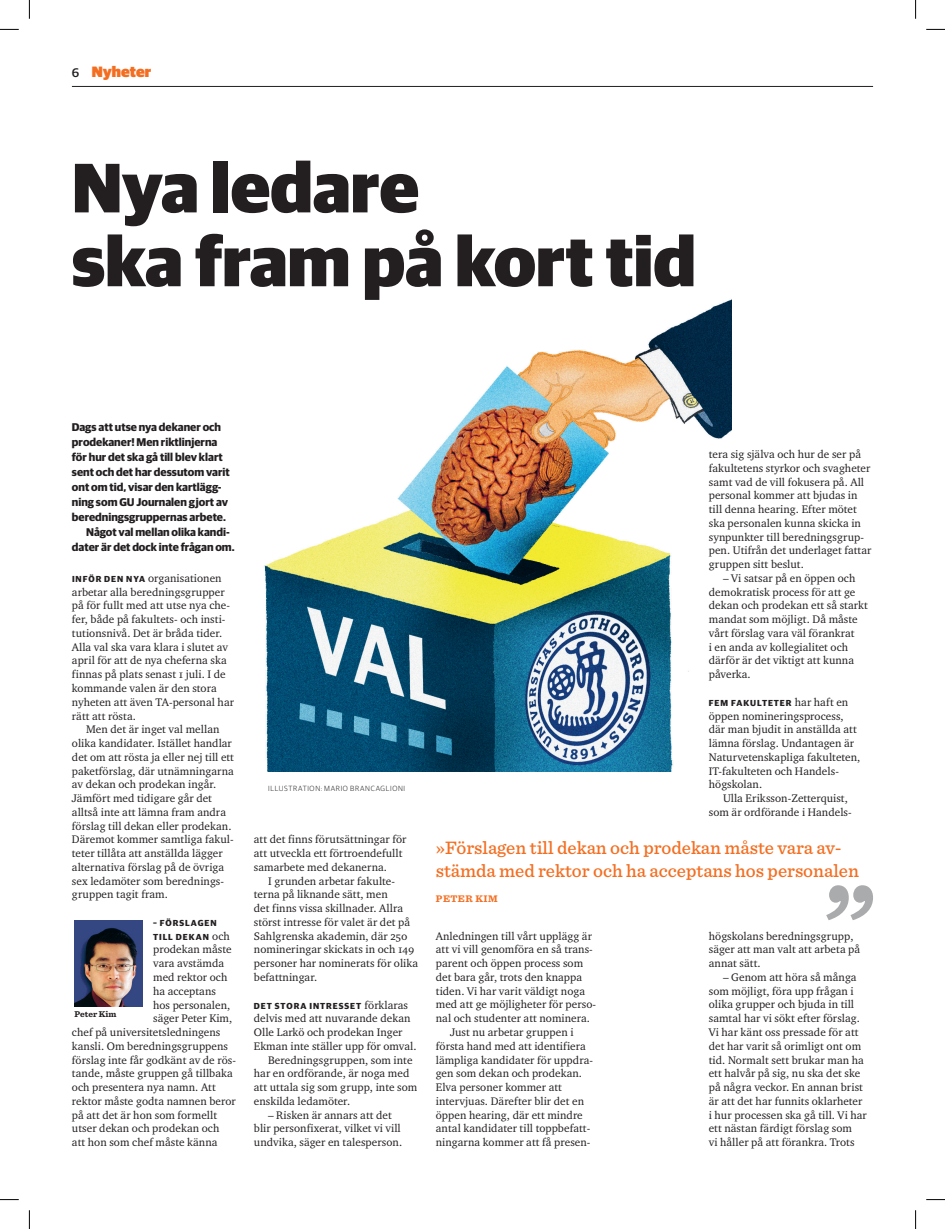
<style>
.page{position:relative;width:945px;height:1229px;background:#fff}
.page>*{position:absolute;margin:0;border:0;box-sizing:border-box;transform-origin:0 0}
.t1{font:900 70px/73.8px "Guardian Sans";color:#231f20}
.t2{font:500 18.75px/22.5px "Sentinel";color:#f36e21}
.t3{font:900 15px "Guardian Sans";color:#f36e21}
.t4{font:11.25px/13.8px "Charter ITC Regu OS";letter-spacing:.005em;color:#231f20}
.t5{font:700 11.25px "Guardian Sans";color:#231f20}
.t6{font:700 10px "Sentinel";letter-spacing:.05em;color:#f36e21}
.t7{font:700 8.75px/13.8px "Guardian Sans";letter-spacing:.11em;color:#231f20}
.t8{font:700 8.75px "Sentinel";color:#231f20}
.t9{font:300 7.5px "Guardian Sans";letter-spacing:.085em;color:#231f20}
.s1{font-weight:500;font-size:12.5px;color:#231f20}
.s2{font-family:"Guardian Sans";font-weight:700;font-size:8.75px}
.s3{font-family:"Charter ITC Regu OS";font-weight:400;font-size:11.25px}
</style>
<div class="page">
<hr style="left:72px;top:86px;width:801px;height:1px;background:#231f20">
<img style="left:264px;top:299px;width:467px;height:472px">
<svg style="left:826px;top:885px;width:47px;height:35px"></svg>
<img style="left:75px;top:920px;width:67px;height:85px">
<svg style="left:0;top:29px;width:19px;height:1px"></svg>
<svg style="left:926px;top:29px;width:19px;height:1px"></svg>
<svg style="left:29px;top:0;width:1px;height:19px"></svg>
<svg style="left:29px;top:1210px;width:1px;height:18px"></svg>
<svg style="left:915px;top:0;width:1px;height:19px"></svg>
<svg style="left:915px;top:1210px;width:1px;height:18px"></svg>
<h3 class="t3" style="left:72px;top:60px;width:81px"><span class="s1">6</span> Nyheter</h3>
<h1 class="t1" style="left:72px;top:144px;width:625px">Nya ledare<br>ska fram på kort tid</h1>
<p class="t5" style="left:72px;top:418px;width:151px">Dags att utse nya dekaner och</p>
<p class="t5" style="left:72px;top:433px;width:147px">prodekaner! Men riktlinjerna</p>
<p class="t5" style="left:72px;top:448px;width:152px">för hur det ska gå till blev klart</p>
<p class="t5" style="left:72px;top:463px;width:159px">sent och det har dessutom varit</p>
<p class="t5" style="left:72px;top:478px;width:151px">ont om tid, visar den kartlägg-</p>
<p class="t5" style="left:72px;top:493px;width:158px">ning som GU Journalen gjort av</p>
<p class="t5" style="left:72px;top:508px;width:156px">beredningsgruppernas arbete.</p>
<p class="t5" style="left:86px;top:523px;width:145px">Något val mellan olika kandi-</p>
<p class="t5" style="left:72px;top:538px;width:164px">dater är det dock inte frågan om.</p>
<p class="t4" style="left:72px;top:571px;width:164px"><span class="s2">I nför den nya</span> organisationen arbetar alla beredningsgrupper på för fullt med att utse nya che&shy;fer, både på fakultets- och insti&shy;tutionsnivå. Det är bråda tider.<br>Alla val ska vara klara i slutet av april för att de nya cheferna ska finnas på plats senast 1 juli. I de kommande valen är den stora nyheten att även TA-personal har rätt att rösta.</p>
<p class="t4" style="left:72px;top:722px;width:164px;text-indent:14px">Men det är inget val mellan olika kandidater. Istället handlar det om att rösta ja eller nej till ett paketförslag, där utnämningarna av dekan och prodekan ingår.<br>Jämfört med tidigare går det alltså inte att lämna fram andra förslag till dekan eller prodekan.<br>Däremot kommer samtliga fakul&shy;teter tillåta att anställda lägger alternativa förslag på de övriga sex ledamöter som berednings&shy;gruppen tagit fram.</p>
<p class="t7" style="left:153px;top:915px;width:78px">– Förslagen till dekan <span class="s3">och</span></p>
<p class="t4" style="left:153px;top:942px;width:80px">prodekan måste</p>
<p class="t4" style="left:153px;top:956px;width:73px">vara avstämda</p>
<p class="t4" style="left:153px;top:969px;width:76px">med rektor och</p>
<p class="t4" style="left:153px;top:983px;width:64px">ha acceptans</p>
<p class="t4" style="left:153px;top:997px;width:79px">hos personalen,</p>
<p class="t4" style="left:153px;top:1010px;width:81px">säger Peter Kim,</p>
<p class="t4" style="left:72px;top:1024px;width:150px">chef på universitetsledningens</p>
<p class="t4" style="left:72px;top:1038px;width:158px">kansli. Om beredningsgruppens</p>
<p class="t4" style="left:72px;top:1052px;width:166px">förslag inte får godkänt av de rös-</p>
<p class="t4" style="left:72px;top:1065px;width:162px">tande, måste gruppen gå tillbaka</p>
<p class="t4" style="left:72px;top:1079px;width:145px">och presentera nya namn. Att</p>
<p class="t4" style="left:72px;top:1093px;width:165px">rektor måste godta namnen beror</p>
<p class="t4" style="left:72px;top:1107px;width:147px">på att det är hon som formellt</p>
<p class="t4" style="left:72px;top:1120px;width:149px">utser dekan och prodekan och</p>
<p class="t4" style="left:72px;top:1134px;width:147px">att hon som chef måste känna</p>
<p class="t8" style="left:75px;top:1008px;width:43px">Peter Kim</p>
<p class="t9" style="left:268px;top:782px;width:137px">ILLUSTRATION: MARIO BRANCAGLIONI</p>
<p class="t4" style="left:254px;top:832px;width:154px">att det finns förutsättningar för att utveckla ett förtroendefullt samarbete med dekanerna.</p>
<p class="t4" style="left:254px;top:873px;width:166px;text-indent:14px">I grunden arbetar fakulte&shy;terna på liknande sätt, men<br>det finns vissa skillnader. Allra störst intresse för valet är det på<br>Sahlgrenska akademin, där 250 nomineringar skickats in och 149 personer har nominerats för olika befattningar.</p>
<p class="t7" style="left:254px;top:997px;width:155px">Det stora intresset <span class="s3">förklaras</span></p>
<p class="t4" style="left:254px;top:1011px;width:158px">delvis med att nuvarande dekan</p>
<p class="t4" style="left:254px;top:1024px;width:150px">Olle Larkö och prodekan Inger</p>
<p class="t4" style="left:254px;top:1038px;width:164px">Ekman inte ställer upp för omval.</p>
<p class="t4" style="left:268px;top:1052px;width:146px">Beredningsgruppen, som inte</p>
<p class="t4" style="left:254px;top:1066px;width:157px">har en ordförande, är noga med</p>
<p class="t4" style="left:254px;top:1079px;width:165px">att uttala sig som grupp, inte som</p>
<p class="t4" style="left:254px;top:1093px;width:98px">enskilda ledamöter.</p>
<p class="t4" style="left:254px;top:1107px;width:150px;text-align:center">– Risken är annars att det<br>blir personfixerat, vilket vi vill undvika, säger en talesperson.</p>
<p class="t4" style="left:709px;top:447px;width:164px">tera sig själva och hur de ser på fakultetens styrkor och svagheter samt vad de vill fokusera på. All personal kommer att bjudas in till denna hearing. Efter mötet ska personalen kunna skicka in synpunkter till beredningsgrup&shy;pen. Utifrån det underlaget fattar gruppen sitt beslut.</p>
<p class="t4" style="left:709px;top:570px;width:160px;text-indent:14px">– Vi satsar på en öppen och demokratisk process för att ge dekan och prodekan ett så starkt mandat som möjligt. Då måste vårt förslag vara väl förankrat<br>i en anda av kollegialitet och därför är det viktigt att kunna påverka.</p>
<p class="t7" style="left:709px;top:695px;width:141px">Fem fakulteter <span class="s3">har haft en</span></p>
<p class="t4" style="left:709px;top:708px;width:153px">öppen nomineringsprocess, där man bjudit in anställda att lämna förslag. Undantagen är<br>Naturvetenskapliga fakulteten,<br>IT-fakulteten och Handels&shy;högskolan.</p>
<p class="t4" style="left:709px;top:790px;width:143px;text-align:right">Ulla Eriksson-Zetterquist, som är ordförande i Handels-</p>
<h2 class="t2" style="left:436px;top:835px;width:425px">»Förslagen till dekan och prodekan måste vara av&shy;stämda med rektor och ha acceptans hos personalen</h2>
<p class="t6" style="left:436px;top:891px;width:64px">Peter kim</p>
<p class="t4" style="left:436px;top:928px;width:158px">Anledningen till vårt upplägg är</p>
<p class="t4" style="left:436px;top:942px;width:158px">att vi vill genomföra en så trans-</p>
<p class="t4" style="left:436px;top:955px;width:149px">parent och öppen process som</p>
<p class="t4" style="left:436px;top:969px;width:148px">det bara går, trots den knappa</p>
<p class="t4" style="left:436px;top:983px;width:151px">tiden. Vi har varit väldigt noga</p>
<p class="t4" style="left:436px;top:997px;width:162px">med att ge möjligheter för perso-</p>
<p class="t4" style="left:436px;top:1010px;width:156px">nal och studenter att nominera.</p>
<p class="t4" style="left:450px;top:1024px;width:125px">Just nu arbetar gruppen i</p>
<p class="t4" style="left:436px;top:1038px;width:151px">första hand med att identifiera</p>
<p class="t4" style="left:436px;top:1052px;width:159px">lämpliga kandidater för uppdra-</p>
<p class="t4" style="left:436px;top:1065px;width:148px">gen som dekan och prodekan.</p>
<p class="t4" style="left:436px;top:1079px;width:128px">Elva personer kommer att</p>
<p class="t4" style="left:436px;top:1093px;width:150px">intervjuas. Därefter blir det en</p>
<p class="t4" style="left:436px;top:1107px;width:148px">öppen hearing, där ett mindre</p>
<p class="t4" style="left:436px;top:1120px;width:156px">antal kandidater till toppbefatt-</p>
<p class="t4" style="left:436px;top:1134px;width:156px">ningarna kommer att få presen-</p>
<p class="t4" style="left:709px;top:928px;width:153px">högskolans beredningsgrupp, säger att man valt att arbeta på annat sätt.</p>
<p class="t4" style="left:709px;top:969px;width:159px;text-indent:14px">– Genom att höra så många som möjligt, föra upp frågan i olika grupper och bjuda in till samtal har vi sökt efter förslag.<br>Vi har känt oss pressade för att det har varit så orimligt ont om tid. Normalt sett brukar man ha ett halvår på sig, nu ska det ske på några veckor. En annan brist är att det har funnits oklarheter i hur processen ska gå till. Vi har ett nästan färdigt förslag som<br>vi håller på att förankra. Trots</p>
</div>
